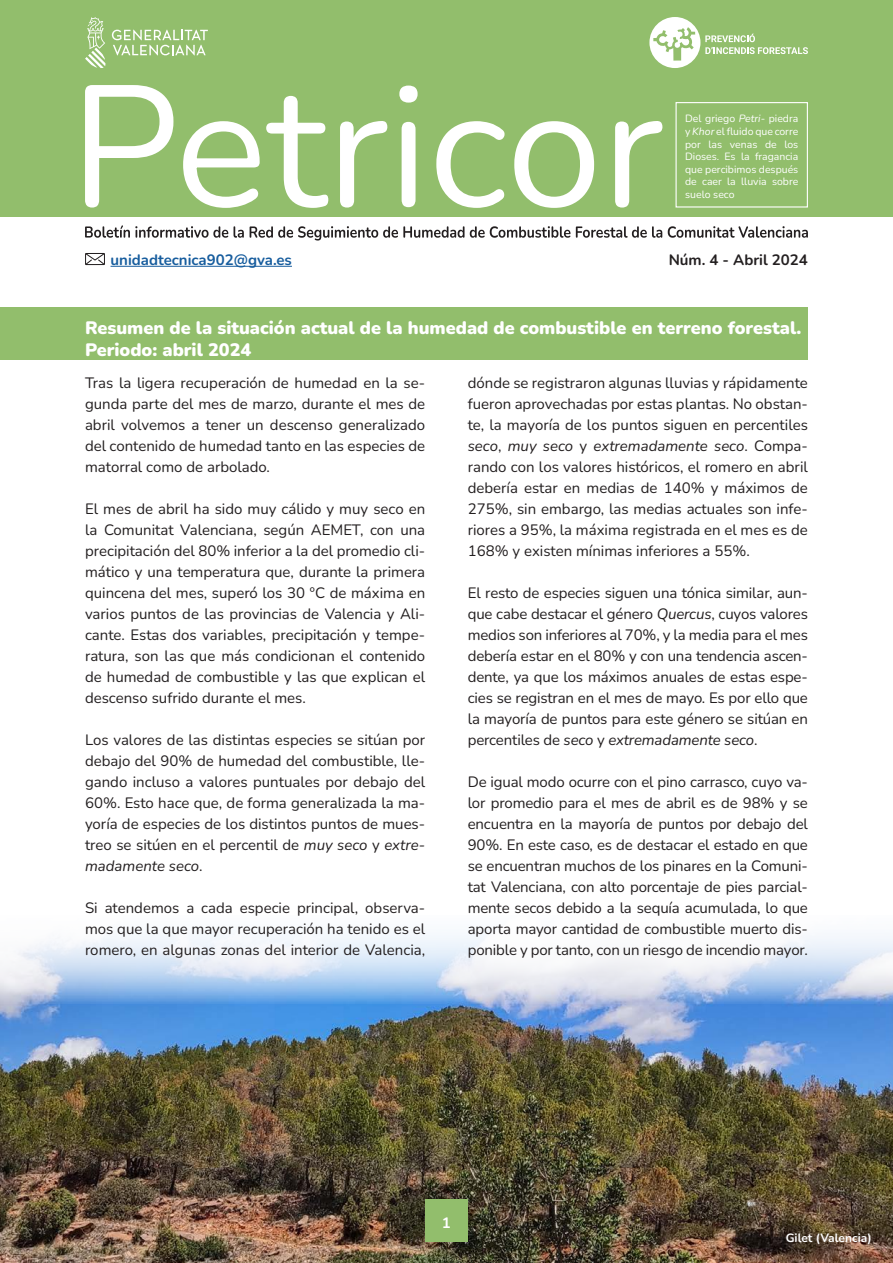
<style>
.page{position:relative;width:893px;height:1263px;background:#fff}
.page>*{position:absolute;margin:0;border:0;box-sizing:border-box;transform-origin:0 0}
.t1{font:900 18px/21.6px "Nunito";color:#fff}
.t2{font:15px/21px "Nunito";color:#231f20;text-align:justify}
.t3{font:700 15px "Nunito";color:#175d9e}
.t4{font:700 15px "Nunito";color:#231f20}
.t5{font:700 15px "Nunito";color:#fff}
.t6{font:700 12px "Nunito";color:#fff}
.t7{font:10.5px/12.6px "Nunito";color:#fff;text-align:justify}
.s1{font-style:italic}
</style>
<div class="page">
<img style="left:0;top:1003px;width:893px;height:260px">
<svg style="left:0;top:935px;width:893px;height:68px"></svg>
<div style="left:0;top:0;width:893px;height:217px;background:#92be6c"></div>
<div style="left:425px;top:1199px;width:43px;height:43px;background:#92be6c"></div>
<svg style="left:85px;top:225px;width:723px;height:16px"></svg>
<hr style="left:111px;top:266px;width:181px;height:1px;background:#175d9e">
<svg style="left:85px;top:253px;width:20px;height:12px"></svg>
<svg style="left:112px;top:30px;width:96px;height:25px"></svg>
<svg style="left:85px;top:17px;width:20px;height:51px"></svg>
<svg style="left:649px;top:17px;width:159px;height:51px"></svg>
<svg style="left:85px;top:85px;width:577px;height:123px"></svg>
<div style="left:675px;top:102px;width:133px;height:106px;border:1px solid #fff"></div>
<div style="left:0;top:308px;width:808px;height:52px;background:#92be6c"></div>
<p class="t7" style="left:685px;top:112px;width:115px">Del griego <span class="s1">Petri-</span> piedra y <span class="s1">Khor</span> el fluido que corre por las venas de los Dioses. Es la fragancia que percibimos después de caer la lluvia sobre suelo seco</p>
<p class="t3" style="left:111px;top:249px;width:183px">unidadtecnica902@gva.es</p>
<p class="t4" style="left:669px;top:249px;width:141px">Núm. 4 - Abril 2024</p>
<p class="t1" style="left:85px;top:317px;width:718px">Resumen de la situación actual de la humedad de combustible en terreno forestal.<br>Periodo: abril 2024</p>
<p class="t2" style="left:85px;top:372px;width:342px">Tras la ligera recuperación de humedad en la se&shy;gunda parte del mes de marzo, durante el mes de abril volvemos a tener un descenso generalizado del contenido de humedad tanto en las especies de matorral como de arbolado.</p>
<p class="t2" style="left:85px;top:498px;width:342px">El mes de abril ha sido muy cálido y muy seco en la Comunitat Valenciana, según AEMET, con una precipitación del 80% inferior a la del promedio cli&shy;mático y una temperatura que, durante la primera quincena del mes, superó los 30 ºC de máxima en varios puntos de las provincias de Valencia y Ali&shy;cante. Estas dos variables, precipitación y tempe&shy;ratura, son las que más condicionan el contenido de humedad de combustible y las que explican el descenso sufrido durante el mes.</p>
<p class="t2" style="left:85px;top:729px;width:342px">Los valores de las distintas especies se sitúan por debajo del 90% de humedad del combustible, lle&shy;gando incluso a valores puntuales por debajo del 60%. Esto hace que, de forma generalizada la ma&shy;yoría de especies de los distintos puntos de mues&shy;treo se sitúen en el percentil de <span class="s1">muy seco</span> y <span class="s1">extre&shy;madamente seco</span>.</p>
<p class="t2" style="left:85px;top:897px;width:342px">Si atendemos a cada especie principal, observa&shy;mos que la que mayor recuperación ha tenido es el romero, en algunas zonas del interior de Valencia,</p>
<p class="t2" style="left:468px;top:372px;width:342px">dónde se registraron algunas lluvias y rápidamente fueron aprovechadas por estas plantas. No obstan&shy;te, la mayoría de los puntos siguen en percentiles <span class="s1">seco</span>, <span class="s1">muy seco</span> y <span class="s1">extremadamente seco</span>. Compa&shy;rando con los valores históricos, el romero en abril debería estar en medias de 140% y máximos de 275%, sin embargo, las medias actuales son infe&shy;riores a 95%, la máxima registrada en el mes es de 168% y existen mínimas inferiores a 55%.</p>
<p class="t2" style="left:468px;top:582px;width:342px">El resto de especies siguen una tónica similar, aun&shy;que cabe destacar el género <span class="s1">Quercus</span>, cuyos valores medios son inferiores al 70%, y la media para el mes debería estar en el 80% y con una tendencia ascen&shy;dente, ya que los máximos anuales de estas espe&shy;cies se registran en el mes de mayo. Es por ello que la mayoría de puntos para este género se sitúan en percentiles de <span class="s1">seco</span> y <span class="s1">extremadamente seco</span>.</p>
<p class="t2" style="left:468px;top:771px;width:342px">De igual modo ocurre con el pino carrasco, cuyo va&shy;lor promedio para el mes de abril es de 98% y se encuentra en la mayoría de puntos por debajo del 90%. En este caso, es de destacar el estado en que se encuentran muchos de los pinares en la Comuni&shy;tat Valenciana, con alto porcentaje de pies parcial&shy;mente secos debido a la sequía acumulada, lo que aporta mayor cantidad de combustible muerto dis&shy;ponible y por tanto, con un riesgo de incendio mayor.</p>
<p class="t5" style="left:442px;top:1212px;width:10px">1</p>
<p class="t6" style="left:786px;top:1229px;width:87px">Gilet (Valencia)</p>
</div>
